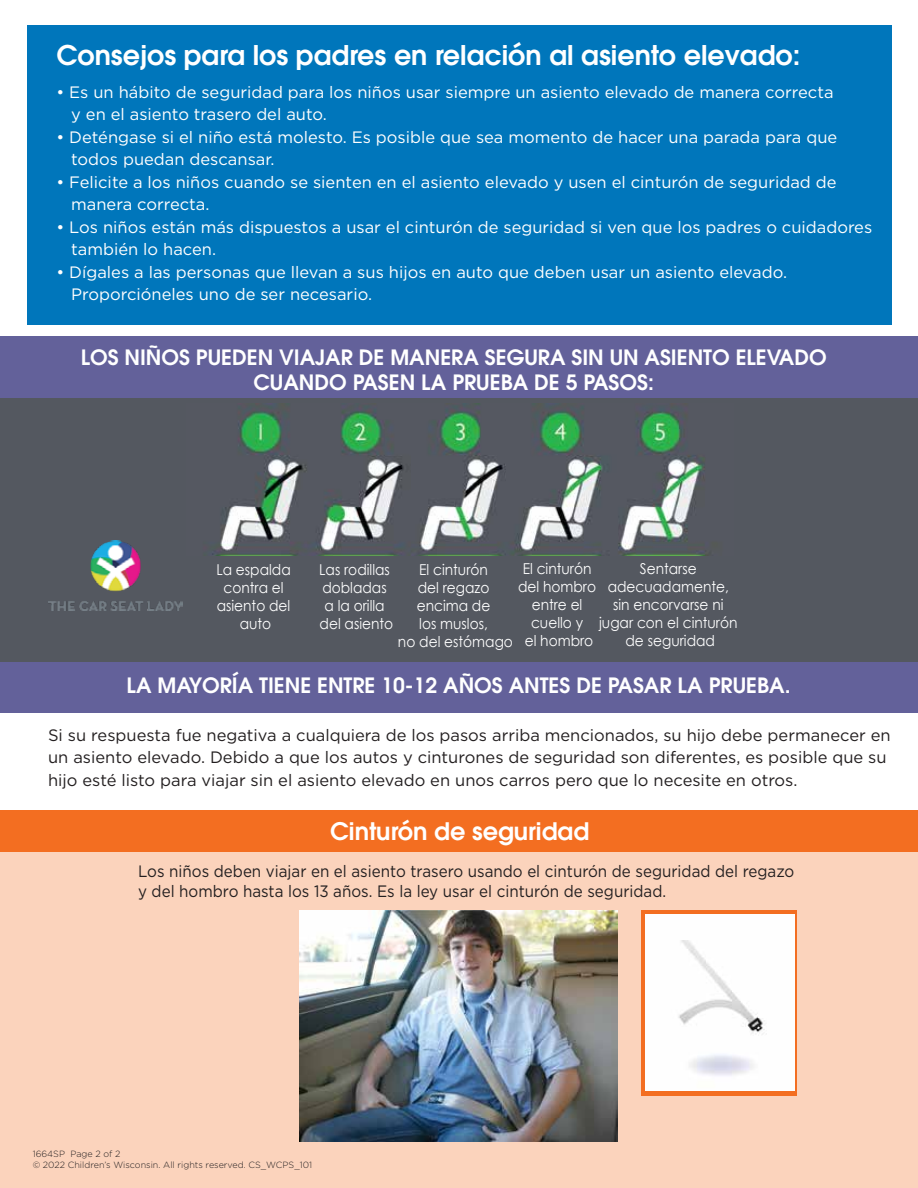
<style>
.page{position:relative;width:918px;height:1188px;background:#fff}
.page>*{position:absolute;margin:0;border:0;box-sizing:border-box;transform-origin:0 0}
.t1{font:600 27px "ITC Avant Garde Pro";color:#fff}
.t2{font:600 24px "ITC Avant Garde Pro";color:#fff}
.t3{font:600 21px/25.2px "ITC Avant Garde Pro";color:#fff;text-align:center}
.t4{font:700 21px "Century Gothic";color:#fff}
.t5{font:16.5px/22.5px "Gotham";color:#fff}
.t6{font:16.5px/22.5px "Gotham";color:#231f20}
.t7{font:16.5px/19.8px "Gotham";color:#231f20;scale:.92 1}
.t8{font:15px/18px "Century Gothic";color:#fff;text-align:center;scale:.92 1}
.t9{font:300 9px/10.8px "Gotham";color:#231f20}
</style>
<div class="page">
<div style="left:0;top:851px;width:918px;height:337px;background:#fbd3bc"></div>
<div style="left:0;top:810px;width:918px;height:41px;background:#f36e21"></div>
<img style="left:300px;top:910px;width:317px;height:231px">
<div style="left:27px;top:25px;width:865px;height:300px;background:#0076bb"></div>
<div style="left:0;top:336px;width:918px;height:63px;background:#63619a"></div>
<div style="left:0;top:398px;width:918px;height:237px;background:#545860"></div>
<img style="left:212px;top:404px;width:504px;height:152px">
<div style="left:0;top:556px;width:918px;height:109px;background:#545860"></div>
<img style="left:48px;top:540px;width:135px;height:71px">
<div style="left:0;top:662px;width:918px;height:51px;background:#63619a"></div>
<div style="left:641px;top:911px;width:156px;height:185px;background:linear-gradient(to right,#f36e21,#f36e21)"></div>
<img style="left:645px;top:915px;width:149px;height:175px">
<h1 class="t1" style="left:56px;top:37px;width:746px">Consejos para los padres en relación al asiento elevado:</h1>
<p class="t5" style="left:71px;top:80px;width:764px;text-indent:-15px">• Es un hábito de seguridad para los niños usar siempre un asiento elevado de manera correcta y en el asiento trasero del auto.</p>
<p class="t5" style="left:71px;top:125px;width:768px;text-indent:-15px">• Deténgase si el niño está molesto. Es posible que sea momento de hacer una parada para que todos puedan descansar.</p>
<p class="t5" style="left:71px;top:170px;width:767px;text-indent:-15px">• Felicite a los niños cuando se sienten en el asiento elevado y usen el cinturón de seguridad de manera correcta.</p>
<p class="t5" style="left:71px;top:215px;width:803px;text-indent:-15px">• Los niños están más dispuestos a usar el cinturón de seguridad si ven que los padres o cuidadores también lo hacen.</p>
<p class="t5" style="left:71px;top:260px;width:717px;text-indent:-15px">• Dígales a las personas que llevan a sus hijos en auto que deben usar un asiento elevado.<br>Proporcióneles uno de ser necesario.</p>
<p class="t3" style="left:81px;top:344px;width:747px">LOS NIÑOS PUEDEN VIAJAR DE MANERA SEGURA SIN UN ASIENTO ELEVADO<br>CUANDO PASEN LA PRUEBA DE 5 PASOS:</p>
<p class="t8" style="left:398px;top:561px;width:127px">El cinturón<br>del regazo encima de<br>los muslos,<br>no del estómago</p>
<p class="t8" style="left:518px;top:560px;width:86px">El cinturón del hombro entre el cuello y<br>el hombro</p>
<p class="t8" style="left:599px;top:560px;width:152px">Sentarse adecuadamente, sin encorvarse ni jugar con el cinturón de seguridad</p>
<p class="t8" style="left:216px;top:560px;width:82px">La espalda contra el asiento del auto</p>
<p class="t8" style="left:319px;top:561px;width:82px">Las rodillas dobladas a la orilla del asiento</p>
<p class="t4" style="left:176px;top:561px;width:524px">MOST KIDS ARE 10-12 YEARS OLD BEFORE THEY PASS.</p>
<p class="t3" style="left:126px;top:673px;width:666px">LA MAYORÍA TIENE ENTRE 10-12 AÑOS ANTES DE PASAR LA PRUEBA.</p>
<p class="t6" style="left:48px;top:723px;width:844px">Si su respuesta fue negativa a cualquiera de los pasos arriba mencionados, su hijo debe permanecer en un asiento elevado. Debido a que los autos y cinturones de seguridad son diferentes, es posible que su hijo esté listo para viajar sin el asiento elevado en unos carros pero que lo necesite en otros.</p>
<h2 class="t2" style="left:330px;top:815px;width:261px">Cinturón de seguridad</h2>
<p class="t7" style="left:138px;top:861px;width:715px">Los niños deben viajar en el asiento trasero usando el cinturón de seguridad del regazo y del hombro hasta los 13 años. Es la ley usar el cinturón de seguridad.</p>
<p class="t9" style="left:33px;top:1148px;width:281px">1664SP Page 2 of 2<br>© 2022 Children’s Wisconsin. All rights reserved. CS_WCPS_101</p>
</div>
